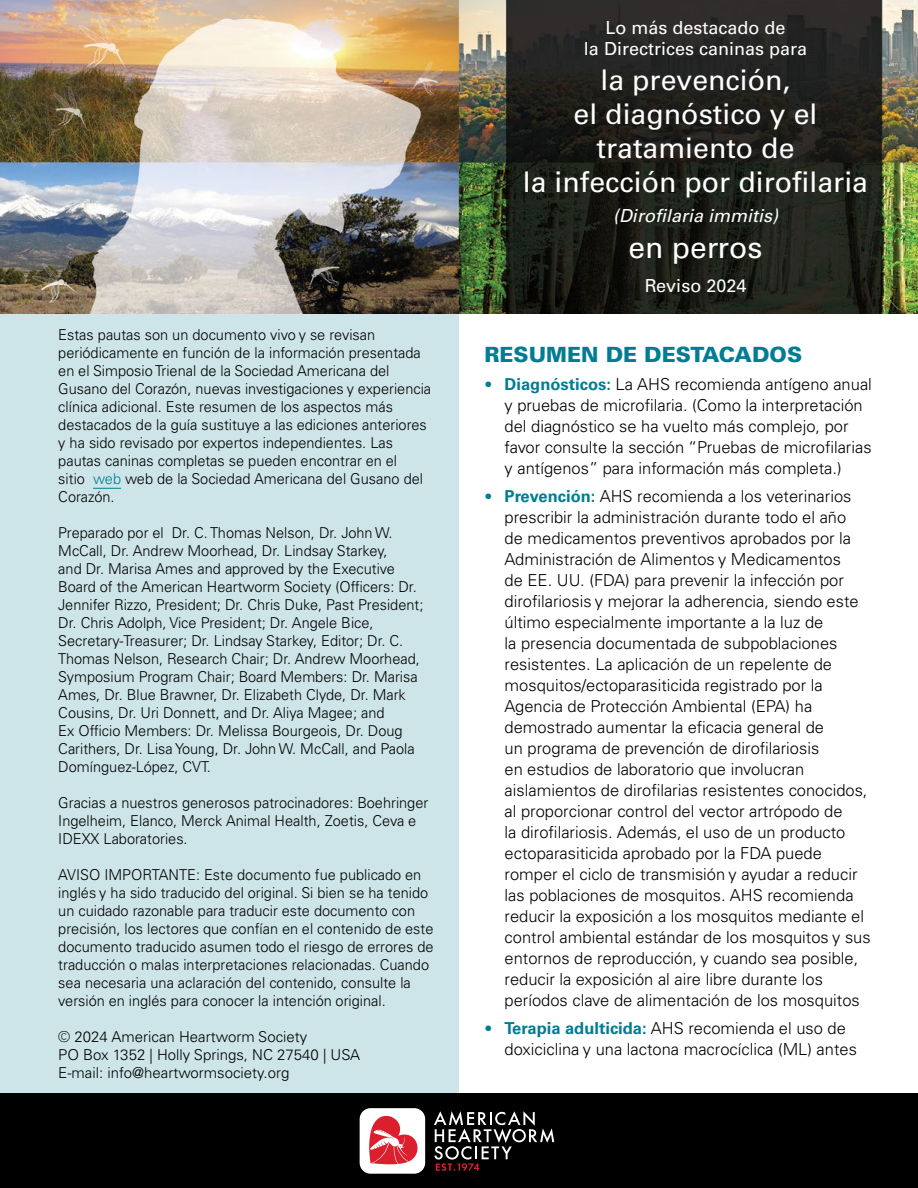
<style>
.page{position:relative;width:918px;height:1188px;background:#fff}
.page>*{position:absolute;margin:0;border:0;box-sizing:border-box;transform-origin:0 0}
.t1{font:30px "Univers LT Pro 55 Roman";color:#fff}
.t2{font:28.5px/34.2px "Univers LT Pro 55 Roman";color:#fff;text-align:center}
.t3{font:900 21px "Univers LT Pro 75";color:#007d93}
.t4{font:18px/21.6px "Univers LT Pro 55 Roman";color:#fff;text-align:center}
.t5{font:italic 18px "Univers LT Pro 55";color:#fff}
.t6{font:300 16.5px/21px "Univers LT Pro 45";color:#000}
.t7{font:300 15px/18px "Univers LT Pro 45";color:#000}
.s1{color:#007d93}
.s2{font-size:15.75px;color:#007d93}
.s3{font-family:"Univers LT Pro 65";font-weight:700;color:#007d93}
</style>
<div class="page">
<div style="left:0;top:313px;width:459px;height:781px;background:#cde5e9"></div>
<div style="left:0;top:1094px;width:918px;height:94px;background:#000"></div>
<svg style="left:434px;top:1111px;width:120px;height:60px"></svg>
<div style="left:360px;top:1108px;width:65px;height:66px;background:#fff;border-radius:11px"></div>
<svg style="left:368px;top:1108px;width:56px;height:57px"></svg>
<img style="left:0;top:0;width:918px;height:313px">
<svg style="left:93px;top:488px;width:28px;height:1px"></svg>
<p class="t7" style="left:58px;top:325px;width:374px">Estas pautas son un documento vivo y se revisan periódicamente en función de la información presentada en el Simposio Trienal de la Sociedad Americana del Gusano del Corazón, nuevas investigaciones y experiencia clínica adicional. Este resumen de los aspectos más destacados de la guía sustituye a las ediciones anteriores y ha sido revisado por expertos independientes. Las pautas caninas completas se pueden encontrar en el<br>sitio <span class="s1">web</span> web de la Sociedad Americana del Gusano del Corazón.</p>
<p class="t7" style="left:58px;top:523px;width:367px">Preparado por el Dr. C. Thomas Nelson, Dr. John W.<br>McCall, Dr. Andrew Moorhead, Dr. Lindsay Starkey,<br>and Dr. Marisa Ames and approved by the Executive Board of the American Heartworm Society (Officers: Dr.<br>Jennifer Rizzo, President; Dr. Chris Duke, Past President; Dr. Chris Adolph, Vice President; Dr. Angele Bice, Secretary-Treasurer; Dr. Lindsay Starkey, Editor; Dr. C.<br>Thomas Nelson, Research Chair; Dr. Andrew Moorhead, Symposium Program Chair; Board Members: Dr. Marisa Ames, Dr. Blue Brawner, Dr. Elizabeth Clyde, Dr. Mark Cousins, Dr. Uri Donnett, and Dr. Aliya Magee; and<br>Ex Officio Members: Dr. Melissa Bourgeois, Dr. Doug Carithers, Dr. Lisa Young, Dr. John W. McCall, and Paola Domínguez-López, CVT.</p>
<p class="t7" style="left:58px;top:793px;width:372px">Gracias a nuestros generosos patrocinadores: Boehringer<br>Ingelheim, Elanco, Merck Animal Health, Zoetis, Ceva e<br>IDEXX Laboratories.</p>
<p class="t7" style="left:58px;top:865px;width:377px">AVISO IMPORTANTE: Este documento fue publicado en inglés y ha sido traducido del original. Si bien se ha tenido un cuidado razonable para traducir este documento con precisión, los lectores que confían en el contenido de este documento traducido asumen todo el riesgo de errores de traducción o malas interpretaciones relacionadas. Cuando sea necesaria una aclaración del contenido, consulte la versión en inglés para conocer la intención original.</p>
<p class="t7" style="left:58px;top:1027px;width:303px">© 2024 American Heartworm Society<br>PO Box 1352 | Holly Springs, NC 27540 | USA<br>E-mail: info@heartwormsociety.org</p>
<p class="t4" style="left:584px;top:16px;width:225px">Lo más destacado de<br>la Directrices caninas para</p>
<h2 class="t2" style="left:523px;top:61px;width:347px">la prevención,<br>el diagnóstico y el tratamiento de<br>la infección por dirofilaria</h2>
<p class="t5" style="left:613px;top:203px;width:167px">(Dirofilaria immitis)</p>
<h1 class="t1" style="left:628px;top:227px;width:136px">en perros</h1>
<p class="t4" style="left:645px;top:274px;width:103px">Reviso 2024</p>
<h3 class="t3" style="left:484px;top:340px;width:319px">RESUMEN DE DESTACADOS</h3>
<p class="t6" style="left:505px;top:373px;width:369px;text-indent:-20px"><span class="s2">•</span> <span class="s3">Diagnósticos:</span> La AHS recomienda antígeno anual y pruebas de microfilaria. (Como la interpretación del diagnóstico se ha vuelto más complejo, por favor consulte la sección “Pruebas de microfilarias y antígenos” para información más completa.)</p>
<p class="t6" style="left:505px;top:485px;width:368px;text-indent:-20px"><span class="s2">•</span> <span class="s3">Prevención:</span> AHS recomienda a los veterinarios prescribir la administración durante todo el año<br>de medicamentos preventivos aprobados por la Administración de Alimentos y Medicamentos<br>de EE. UU. (FDA) para prevenir la infección por dirofilariosis y mejorar la adherencia, siendo este último especialmente importante a la luz de<br>la presencia documentada de subpoblaciones resistentes. La aplicación de un repelente de mosquitos/ectoparasiticida registrado por la Agencia de Protección Ambiental (EPA) ha demostrado aumentar la eficacia general de<br>un programa de prevención de dirofilariosis<br>en estudios de laboratorio que involucran aislamientos de dirofilarias resistentes conocidos, al proporcionar control del vector artrópodo de<br>la dirofilariosis. Además, el uso de un producto ectoparasiticida aprobado por la FDA puede romper el ciclo de transmisión y ayudar a reducir las poblaciones de mosquitos. AHS recomienda reducir la exposición a los mosquitos mediante el control ambiental estándar de los mosquitos y sus entornos de reproducción, y cuando sea posible, reducir la exposición al aire libre durante los períodos clave de alimentación de los mosquitos</p>
<p class="t6" style="left:505px;top:1017px;width:354px;text-indent:-20px"><span class="s2">•</span> <span class="s3">Terapia adulticida:</span> AHS recomienda el uso de doxiciclina y una lactona macrocíclica (ML) antes</p>
</div>
